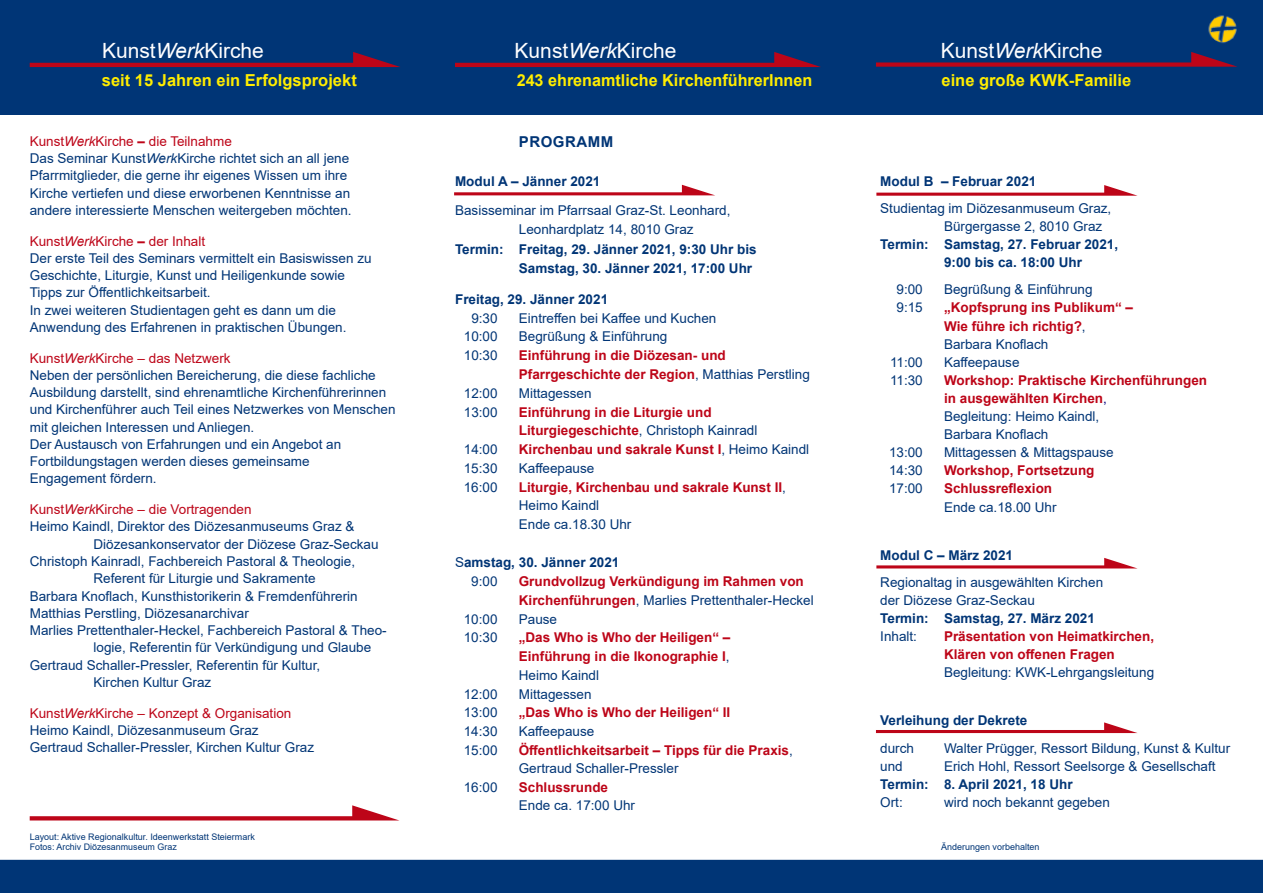
<style>
.page{position:relative;width:1263px;height:893px;background:#fff}
.page>*{position:absolute;margin:0;border:0;box-sizing:border-box;transform-origin:0 0}
.t1{font:21px "Arial";color:#fff}
.t2{font:700 16.5px "Arial";color:#ffed00}
.t3{font:700 15px "Arial";letter-spacing:.035em;color:#003576}
.t4{font:13.5px/17.2px "Arial";color:#003576}
.t5{font:700 13.5px/18.8px "Arial";color:#bd0518}
.t6{font:700 13.5px/18px "Arial";color:#003576}
.t7{font:13.5px "Arial";color:#bd0518}
.t8{font:9px/10.5px "Arial";color:#003576}
.s1{font-style:italic}
.s2{font-weight:700}
.s3{color:#bd0518}
.s4{font-style:italic;color:#bd0518}
.s5{font-weight:700;color:#bd0518}
.s6{font-weight:400;color:#003576}
.s7{font-weight:400}
.s8{font-weight:400;color:#000080}
</style>
<div class="page">
<svg style="left:876px;top:722px;width:261px;height:11px"></svg>
<svg style="left:876px;top:558px;width:260px;height:10px"></svg>
<svg style="left:454px;top:185px;width:260px;height:10px"></svg>
<svg style="left:30px;top:805px;width:368px;height:15px"></svg>
<div style="left:0;top:0;width:1263px;height:115px;background:#003576"></div>
<svg style="left:30px;top:52px;width:370px;height:15px"></svg>
<svg style="left:455px;top:52px;width:366px;height:15px"></svg>
<svg style="left:876px;top:52px;width:361px;height:15px"></svg>
<svg style="left:876px;top:185px;width:261px;height:11px"></svg>
<img style="left:1203px;top:10px;width:34px;height:41px">
<div style="left:0;top:860px;width:1263px;height:33px;background:#003576"></div>
<h1 class="t1" style="left:102px;top:36px;width:163px">Kunst<span class="s1">Werk</span>Kirche</h1>
<h1 class="t1" style="left:515px;top:36px;width:163px">Kunst<span class="s1">Werk</span>Kirche</h1>
<h1 class="t1" style="left:941px;top:36px;width:163px">Kunst<span class="s1">Werk</span>Kirche</h1>
<p class="t2" style="left:102px;top:69px;width:256px">seit 15 Jahren ein Erfolgsprojekt</p>
<p class="t2" style="left:517px;top:69px;width:297px">243 ehrenamtliche KirchenführerInnen</p>
<p class="t2" style="left:941px;top:69px;width:191px">eine große KWK-Familie</p>
<p class="t7" style="left:30px;top:132px;width:204px">Kunst<span class="s1">Werk</span>Kirche <span class="s2">–</span> die Teilnahme</p>
<p class="t3" style="left:519px;top:131px;width:71px">Programm</p>
<p class="t4" style="left:30px;top:150px;width:323px">Das Seminar Kunst<span class="s1">Werk</span>Kirche richtet sich an all jene Pfarrmitglieder, die gerne ihr eigenes Wissen um ihre Kirche vertiefen und diese erworbenen Kenntnisse an andere interessierte Menschen weitergeben möchten.</p>
<p class="t4" style="left:30px;top:232px;width:343px"><span class="s3">Kunst</span><span class="s4">Werk</span><span class="s3">Kirche</span> <span class="s5">–</span> <span class="s3">der Inhalt<br></span>Der erste Teil des Seminars vermittelt ein Basiswissen zu Geschichte, Liturgie, Kunst und Heiligenkunde sowie Tipps zur Öffentlichkeitsarbeit.<br>In zwei weiteren Studientagen geht es dann um die Anwendung des Erfahrenen in praktischen Übungen.</p>
<p class="t4" style="left:30px;top:349px;width:367px"><span class="s3">Kunst</span><span class="s4">Werk</span><span class="s3">Kirche – das Netzwerk<br></span>Neben der persönlichen Bereicherung, die diese fachliche Ausbildung darstellt, sind ehrenamtliche Kirchenführerinnen und Kirchenführer auch Teil eines Netzwerkes von Menschen mit gleichen Interessen und Anliegen.<br>Der Austausch von Erfahrungen und ein Angebot an Fortbildungstagen werden dieses gemeinsame<br>Engagement fördern.</p>
<p class="t7" style="left:30px;top:500px;width:223px">Kunst<span class="s1">Werk</span>Kirche – die Vortragenden</p>
<p class="t4" style="left:30px;top:518px;width:326px">Heimo Kaindl, Direktor des Diözesanmuseums Graz &amp;</p>
<p class="t4" style="left:94px;top:535px;width:287px">Diözesankonservator der Diözese Graz-Seckau</p>
<p class="t4" style="left:30px;top:552px;width:327px">Christoph Kainradl, Fachbereich Pastoral &amp; Theologie,</p>
<p class="t4" style="left:94px;top:570px;width:224px">Referent für Liturgie und Sakramente</p>
<p class="t4" style="left:30px;top:587px;width:329px">Barbara Knoflach, Kunsthistorikerin &amp; Fremdenführerin</p>
<p class="t4" style="left:30px;top:604px;width:221px">Matthias Perstling, Diözesanarchivar</p>
<p class="t4" style="left:30px;top:622px;width:358px">Marlies Prettenthaler-Heckel, Fachbereich Pastoral &amp; Theo-</p>
<p class="t4" style="left:94px;top:639px;width:279px">logie, Referentin für Verkündigung und Glaube</p>
<p class="t4" style="left:30px;top:656px;width:292px">Gertraud Schaller-Pressler, Referentin für Kultur,</p>
<p class="t4" style="left:94px;top:673px;width:119px">Kirchen Kultur Graz</p>
<p class="t4" style="left:30px;top:704px;width:286px"><span class="s3">Kunst</span><span class="s4">Werk</span><span class="s3">Kirche – Konzept &amp; Organisation<br></span>Heimo Kaindl, Diözesanmuseum Graz<br>Gertraud Schaller-Pressler, Kirchen Kultur Graz</p>
<p class="t6" style="left:455px;top:173px;width:147px">Modul A – Jänner 2021</p>
<p class="t4" style="left:519px;top:200px;width:213px;line-height:19.5px;text-indent:-64px">Basisseminar im Pfarrsaal Graz-St. Leonhard,<br>Leonhardplatz 14, 8010 Graz</p>
<p class="t6" style="left:519px;top:239px;width:239px;line-height:19.5px;text-indent:-64px">Termin: Freitag, 29. Jänner 2021, 9:30 Uhr bis<br>Samstag, 30. Jänner 2021, 17:00 Uhr</p>
<p class="t6" style="left:455px;top:290px;width:155px">Freitag, 29. Jänner 2021</p>
<p class="t4" style="left:471px;top:309px;width:28px">9:30</p>
<p class="t4" style="left:519px;top:309px;width:199px">Eintreffen bei Kaffee und Kuchen</p>
<p class="t4" style="left:464px;top:328px;width:35px">10:00</p>
<p class="t4" style="left:519px;top:328px;width:150px">Begrüßung &amp; Einführung</p>
<p class="t4" style="left:464px;top:347px;width:35px">10:30</p>
<p class="t5" style="left:519px;top:346px;width:293px">Einführung in die Diözesan- und<br>Pfarrgeschichte der Region<span class="s6">, Matthias Perstling</span></p>
<p class="t4" style="left:464px;top:384px;width:35px">12:00</p>
<p class="t4" style="left:519px;top:384px;width:74px">Mittagessen</p>
<p class="t4" style="left:464px;top:403px;width:35px">13:00</p>
<p class="t5" style="left:519px;top:403px;width:240px">Einführung in die Liturgie und<br>Liturgiegeschichte<span class="s6">, Christoph Kainradl</span></p>
<p class="t4" style="left:464px;top:441px;width:35px">14:00</p>
<p class="t5" style="left:519px;top:440px;width:292px">Kirchenbau und sakrale Kunst I<span class="s6">, Heimo Kaindl</span></p>
<p class="t4" style="left:464px;top:459px;width:35px">15:30</p>
<p class="t4" style="left:519px;top:459px;width:77px">Kaffeepause</p>
<p class="t4" style="left:464px;top:478px;width:35px">16:00</p>
<p class="t5" style="left:519px;top:478px;width:269px">Liturgie, Kirchenbau und sakrale Kunst II<span class="s6">,<br>Heimo Kaindl<br>Ende ca.18.30 Uhr</span></p>
<p class="t6" style="left:471px;top:553px;width:150px;line-height:18.8px;text-indent:-16px"><span class="s7">S</span>amstag, 30. Jänner 2021<br><span class="s7">9:00</span></p>
<p class="t5" style="left:519px;top:572px;width:296px">Grundvollzug Verkündigung im Rahmen von<br>Kirchenführungen<span class="s6">, Marlies Prettenthaler-Heckel</span></p>
<p class="t4" style="left:464px;top:610px;width:35px">10:00</p>
<p class="t4" style="left:519px;top:610px;width:40px">Pause</p>
<p class="t4" style="left:464px;top:629px;width:35px">10:30</p>
<p class="t5" style="left:519px;top:628px;width:213px;text-align:justify">„Das Who is Who der Heiligen“ – Einführung in die Ikonographie I<span class="s6">, Heimo Kaindl</span></p>
<p class="t4" style="left:464px;top:685px;width:35px">12:00</p>
<p class="t4" style="left:519px;top:685px;width:74px">Mittagessen</p>
<p class="t4" style="left:464px;top:704px;width:35px">13:00</p>
<p class="t5" style="left:519px;top:703px;width:213px">„Das Who is Who der Heiligen“ II</p>
<p class="t4" style="left:464px;top:723px;width:35px">14:30</p>
<p class="t4" style="left:519px;top:723px;width:77px">Kaffeepause</p>
<p class="t4" style="left:464px;top:741px;width:35px">15:00</p>
<p class="t5" style="left:519px;top:741px;width:276px;line-height:18px">Öffentlichkeitsarbeit – Tipps für die Praxis<span class="s6">,<br>Gertraud Schaller-Pressler</span></p>
<p class="t4" style="left:464px;top:778px;width:35px">16:00</p>
<p class="t5" style="left:519px;top:778px;width:91px">Schlussrunde</p>
<p class="t4" style="left:519px;top:797px;width:118px">Ende ca. 17:00 Uhr</p>
<p class="t8" style="left:30px;top:831px;width:227px">Layout: Aktive Regionalkultur. Ideenwerkstatt Steiermark<br>Fotos: Archiv Diözesanmuseum Graz</p>
<p class="t6" style="left:880px;top:173px;width:158px">Modul B – Februar 2021</p>
<p class="t4" style="left:944px;top:199px;width:169px;line-height:18px;text-indent:-64px">Studientag im Diözesanmuseum Graz,<br>Bürgergasse 2, 8010 Graz</p>
<p class="t6" style="left:944px;top:236px;width:176px;text-indent:-64px">Termin: Samstag, 27. Februar 2021,<br>9:00 bis ca. 18:00 Uhr</p>
<p class="t4" style="left:896px;top:281px;width:28px">9:00</p>
<p class="t4" style="left:944px;top:281px;width:150px">Begrüßung &amp; Einführung</p>
<p class="t4" style="left:896px;top:299px;width:28px">9:15</p>
<p class="t5" style="left:944px;top:298px;width:191px;line-height:18.3px">„Kopfsprung ins Publikum“ –<br>Wie führe ich richtig?<span class="s6">,<br>Barbara Knoflach</span></p>
<p class="t4" style="left:890px;top:354px;width:34px">11:00</p>
<p class="t4" style="left:944px;top:354px;width:77px">Kaffeepause</p>
<p class="t4" style="left:890px;top:371px;width:34px">11:30</p>
<p class="t5" style="left:944px;top:371px;width:265px;line-height:18px">Workshop: Praktische Kirchenführungen in ausgewählten Kirchen<span class="s8">,<br></span><span class="s6">Begleitung: Heimo Kaindl,<br>Barbara Knoflach</span></p>
<p class="t4" style="left:889px;top:443px;width:35px">13:00</p>
<p class="t4" style="left:944px;top:443px;width:171px">Mittagessen &amp; Mittagspause</p>
<p class="t4" style="left:889px;top:461px;width:35px">14:30</p>
<p class="t5" style="left:944px;top:461px;width:152px">Workshop, Fortsetzung</p>
<p class="t4" style="left:889px;top:479px;width:35px">17:00</p>
<p class="t5" style="left:944px;top:479px;width:110px">Schlussreflexion</p>
<p class="t4" style="left:944px;top:498px;width:114px">Ende ca.18.00 Uhr</p>
<p class="t6" style="left:880px;top:546px;width:134px">Modul C – März 2021</p>
<p class="t4" style="left:880px;top:573px;width:224px;line-height:18px">Regionaltag in ausgewählten Kirchen der Diözese Graz-Seckau</p>
<p class="t6" style="left:880px;top:609px;width:216px">Termin: Samstag, 27. März 2021</p>
<p class="t4" style="left:880px;top:627px;width:38px">Inhalt:</p>
<p class="t5" style="left:944px;top:627px;width:212px;line-height:18px">Präsentation von Heimatkirchen,<br>Klären von offenen Fragen</p>
<p class="t4" style="left:944px;top:663px;width:212px">Begleitung: KWK-Lehrgangsleitung</p>
<p class="t6" style="left:880px;top:711px;width:149px">Verleihung der Dekrete</p>
<p class="t4" style="left:880px;top:740px;width:35px">durch</p>
<p class="t4" style="left:944px;top:740px;width:288px">Walter Prügger, Ressort Bildung, Kunst &amp; Kultur</p>
<p class="t4" style="left:880px;top:758px;width:24px">und</p>
<p class="t4" style="left:944px;top:758px;width:273px">Erich Hohl, Ressort Seelsorge &amp; Gesellschaft</p>
<p class="t6" style="left:880px;top:776px;width:194px">Termin: 8. April 2021, 18 Uhr</p>
<p class="t4" style="left:880px;top:794px;width:24px">Ort:</p>
<p class="t4" style="left:944px;top:794px;width:167px">wird noch bekannt gegeben</p>
<p class="t8" style="left:941px;top:841px;width:100px">Änderungen vorbehalten</p>
</div>
